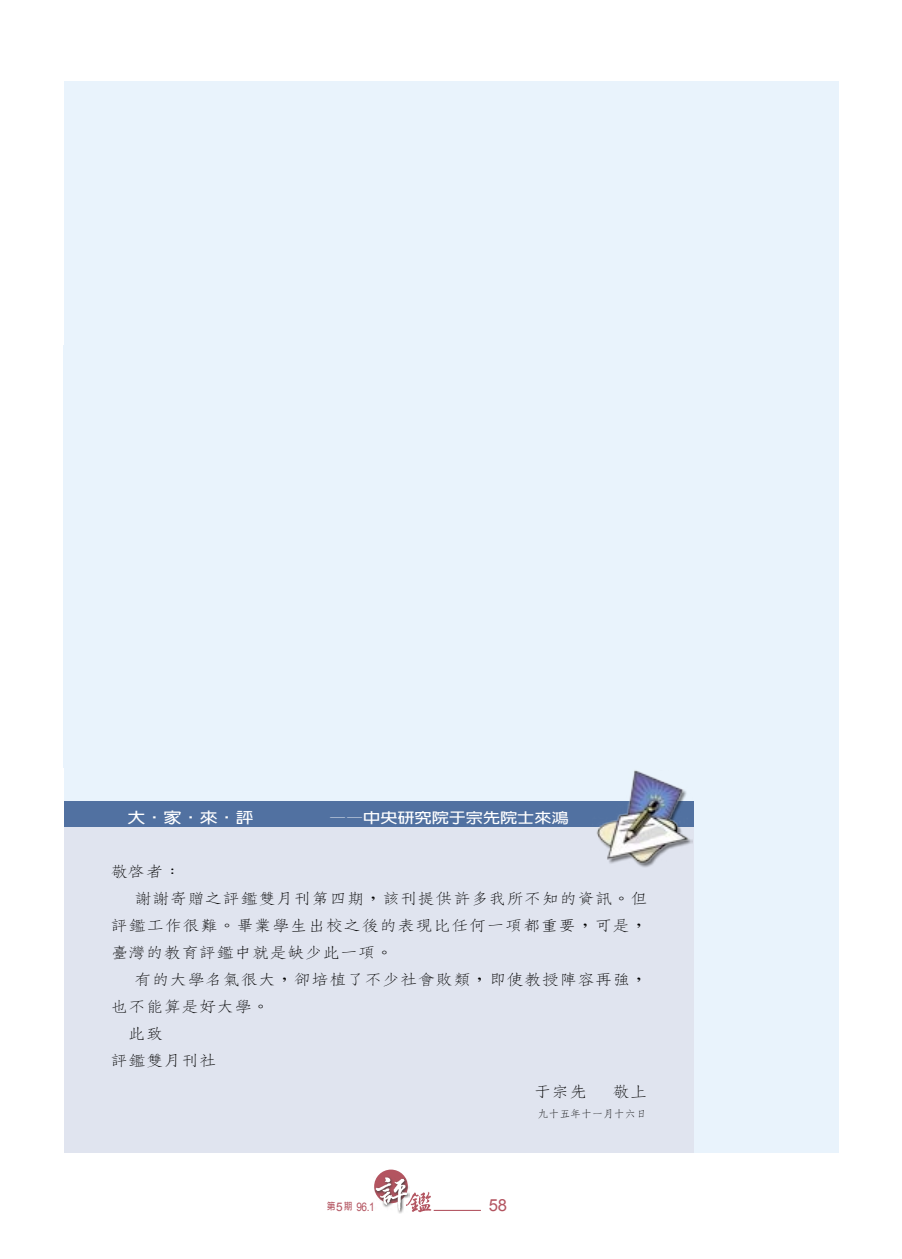
<style>
.page{position:relative;width:902px;height:1259px;background:#fff}
.page>*{position:absolute;margin:0;border:0;box-sizing:border-box;transform-origin:0 0}
.t1{font:16.65px "Arial";color:#9b1d2d}
.內文細黑{font:300 15px/27px "CT Song";letter-spacing:-.015em;color:#000;text-align:justify;scale:1.2 1}
.內文細黑-2{font:700 15px "CT Hei";color:#fff;scale:1.2 1}
.內文細黑-3{font:700 14.25px "CT Hei";color:#fff;scale:1.2 1}
._001文中小題{font:11.85px "Arial";color:#9b1d2d;scale:.85 1}
._001文中小題-2{font:11.85px "Arial";color:#9b1d2d}
.內文細黑-4{font:300 10.5px "CT Song";letter-spacing:-.02em;color:#000;scale:1.06 1}
._001文中小題-3{font:700 9.6px "CT Hei";color:#9b1d2d;scale:.85 1}
</style>
<div class="page">
<div style="left:64px;top:81px;width:774px;height:1071px;background:#e9f3fc"></div>
<div style="left:64px;top:820px;width:629px;height:332px;background:#e0e4ef"></div>
<div style="left:64px;top:801px;width:629px;height:26px;background:#5171a1"></div>
<img style="left:596px;top:770px;width:97px;height:98px">
<p class="內文細黑-2" style="left:128px;top:809px;width:106px">大‧家‧來‧評</p>
<p class="內文細黑-3" style="left:329px;top:810px;width:201px">——中央研究院于宗先院士來鴻</p>
<p class="內文細黑" style="left:111px;top:857px;width:61px">敬啟者：</p>
<p class="內文細黑" style="left:111px;top:884px;width:449px;text-indent:23px">謝謝寄贈之評鑑雙月刊第四期，該刊提供許多我所不知的資訊。但評鑑工作很難。畢業學生出校之後的表現比任何一項都重要，可是，臺灣的教育評鑑中就是缺少此一項。</p>
<p class="內文細黑" style="left:111px;top:965px;width:449px;text-indent:23px">有的大學名氣很大，卻培植了不少社會敗類，即使教授陣容再強，也不能算是好大學。</p>
<p class="內文細黑" style="left:128px;top:1019px;width:31px">此致</p>
<p class="內文細黑" style="left:111px;top:1046px;width:90px">評鑑雙月刊社</p>
<p class="內文細黑" style="left:534px;top:1078px;width:46px">于宗先</p>
<p class="內文細黑" style="left:612px;top:1078px;width:31px">敬上</p>
<p class="內文細黑-4" style="left:537px;top:1108px;width:105px">九十五年十一月十六日</p>
<p class="_001文中小題-2" style="left:336px;top:1198px;width:8px">5</p>
<p class="_001文中小題" style="left:356px;top:1198px;width:23px">96.1</p>
<p class="t1" style="left:488px;top:1194px;width:20px">58</p>
<p class="_001文中小題-3" style="left:327px;top:1201px;width:31px">第 期</p>
</div>
